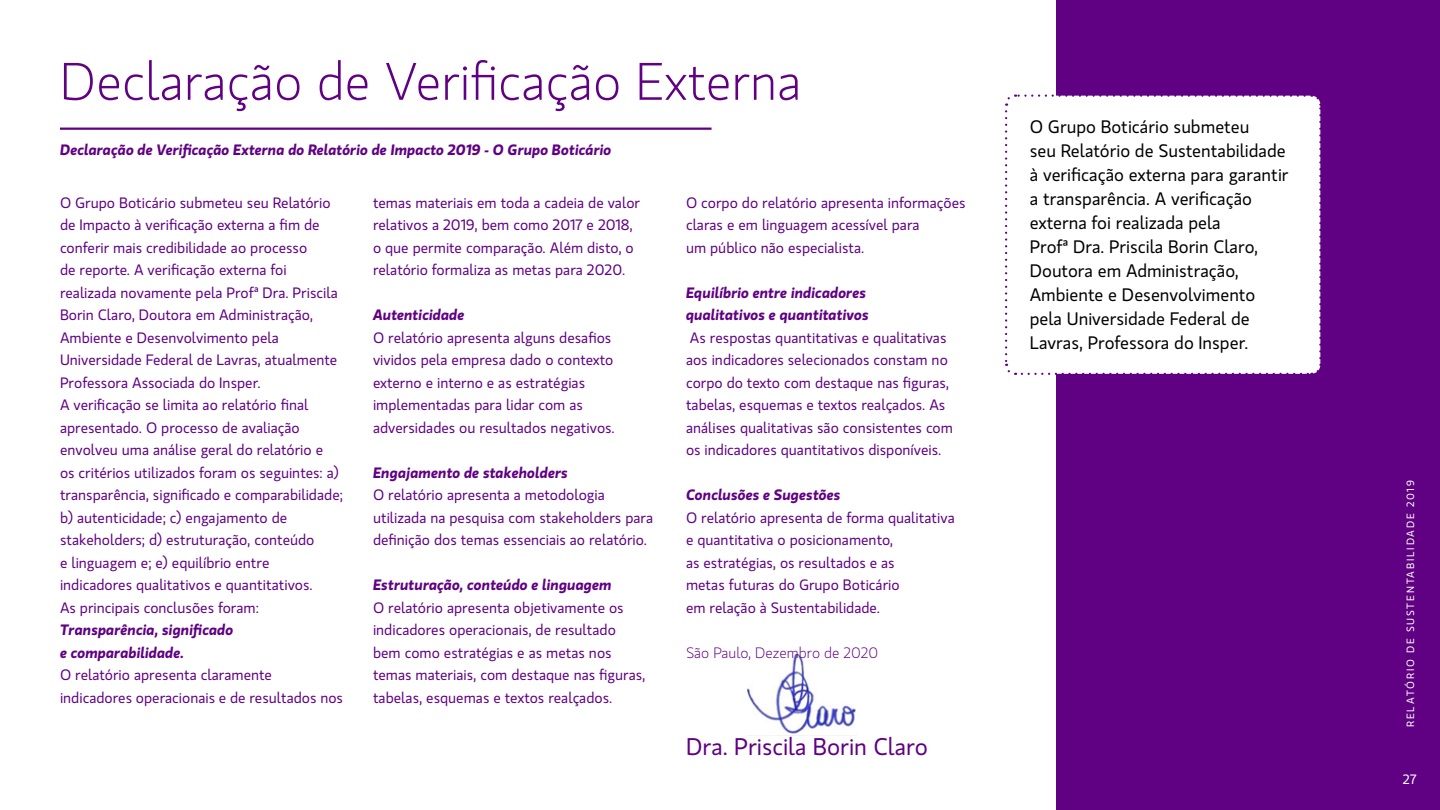
<style>
.page{position:relative;width:1440px;height:810px;background:#fff}
.page>*{position:absolute;margin:0;border:0;box-sizing:border-box;transform-origin:0 0}
.t1{font:300 52.5px "Gloriola Std";color:#600083}
.t2{font:24px "Gloriola Std";color:#600083}
.t3{font:18px/24px "Gloriola Std";color:#000}
.t4{font:15px/22.5px "Gloriola Std";color:#600083}
.t5{font:italic 600 15px/22.5px "Gloriola Std";color:#600083}
.t6{font:300 15px "Gloriola Std";color:#600083}
.t7{font:13.5px "Gloriola Std";color:#fff}
.t8{font:10.5px "Gloriola Std";letter-spacing:.165em;color:#fff}
</style>
<div class="page">
<img style="left:747px;top:655px;width:109px;height:81px">
<hr style="left:60px;top:128px;width:652px;height:2px;background:#600083">
<div style="left:1056px;top:0;width:384px;height:810px;background:#600083"></div>
<div style="left:1005px;top:94px;width:316px;height:281px;background:#fff"></div>
<h1 class="t1" style="left:60px;top:47px;width:743px">Declaração de Verificação Externa</h1>
<p class="t5" style="left:60px;top:138px;width:553px">Declaração de Verificação Externa do Relatório de Impacto 2019 - O Grupo Boticário</p>
<p class="t4" style="left:60px;top:191px;width:284px">O Grupo Boticário submeteu seu Relatório de Impacto à verificação externa a fim de conferir mais credibilidade ao processo<br>de reporte. A verificação externa foi realizada novamente pela Profª Dra. Priscila Borin Claro, Doutora em Administração, Ambiente e Desenvolvimento pela Universidade Federal de Lavras, atualmente Professora Associada do Insper.<br>A verificação se limita ao relatório final apresentado. O processo de avaliação envolveu uma análise geral do relatório e<br>os critérios utilizados foram os seguintes: a) transparência, significado e comparabilidade; b) autenticidade; c) engajamento de stakeholders; d) estruturação, conteúdo<br>e linguagem e; e) equilíbrio entre indicadores qualitativos e quantitativos.<br>As principais conclusões foram:</p>
<p class="t5" style="left:60px;top:618px;width:175px">Transparência, significado e comparabilidade.</p>
<p class="t4" style="left:60px;top:664px;width:285px">O relatório apresenta claramente indicadores operacionais e de resultados nos</p>
<p class="t4" style="left:373px;top:191px;width:269px">temas materiais em toda a cadeia de valor relativos a 2019, bem como 2017 e 2018, o que permite comparação. Além disto, o relatório formaliza as metas para 2020.</p>
<p class="t5" style="left:373px;top:303px;width:93px">Autenticidade</p>
<p class="t4" style="left:373px;top:326px;width:243px">O relatório apresenta alguns desafios vividos pela empresa dado o contexto externo e interno e as estratégias implementadas para lidar com as adversidades ou resultados negativos.</p>
<p class="t5" style="left:373px;top:461px;width:196px">Engajamento de stakeholders</p>
<p class="t4" style="left:373px;top:484px;width:282px">O relatório apresenta a metodologia utilizada na pesquisa com stakeholders para definição dos temas essenciais ao relatório.</p>
<p class="t5" style="left:373px;top:573px;width:240px">Estruturação, conteúdo e linguagem</p>
<p class="t4" style="left:373px;top:596px;width:274px">O relatório apresenta objetivamente os indicadores operacionais, de resultado bem como estratégias e as metas nos temas materiais, com destaque nas figuras, tabelas, esquemas e textos realçados.</p>
<p class="t4" style="left:686px;top:191px;width:281px">O corpo do relatório apresenta informações claras e em linguagem acessível para<br>um público não especialista.</p>
<p class="t5" style="left:686px;top:281px;width:184px">Equilíbrio entre indicadores qualitativos e quantitativos</p>
<p class="t4" style="left:686px;top:326px;width:269px">As respostas quantitativas e qualitativas aos indicadores selecionados constam no corpo do texto com destaque nas figuras, tabelas, esquemas e textos realçados. As análises qualitativas são consistentes com os indicadores quantitativos disponíveis.</p>
<p class="t5" style="left:686px;top:483px;width:156px">Conclusões e Sugestões</p>
<p class="t4" style="left:686px;top:506px;width:270px">O relatório apresenta de forma qualitativa e quantitativa o posicionamento,<br>as estratégias, os resultados e as<br>metas futuras do Grupo Boticário<br>em relação à Sustentabilidade.</p>
<p class="t6" style="left:686px;top:643px;width:194px">São Paulo, Dezembro de 2020</p>
<h2 class="t2" style="left:686px;top:730px;width:244px">Dra. Priscila Borin Claro</h2>
<p class="t3" style="left:1030px;top:114px;width:260px">O Grupo Boticário submeteu<br>seu Relatório de Sustentabilidade à verificação externa para garantir a transparência. A verificação externa foi realizada pela<br>Profª Dra. Priscila Borin Claro,<br>Doutora em Administração,<br>Ambiente e Desenvolvimento pela Universidade Federal de<br>Lavras, Professora do Insper.</p>
<p class="t8" style="left:1403px;top:727px;width:249px;rotate:-90deg">RELATÓRIO DE SUSTENTABILIDADE 2019</p>
<p class="t7" style="left:1403px;top:770px;width:15px">27</p>
</div>
